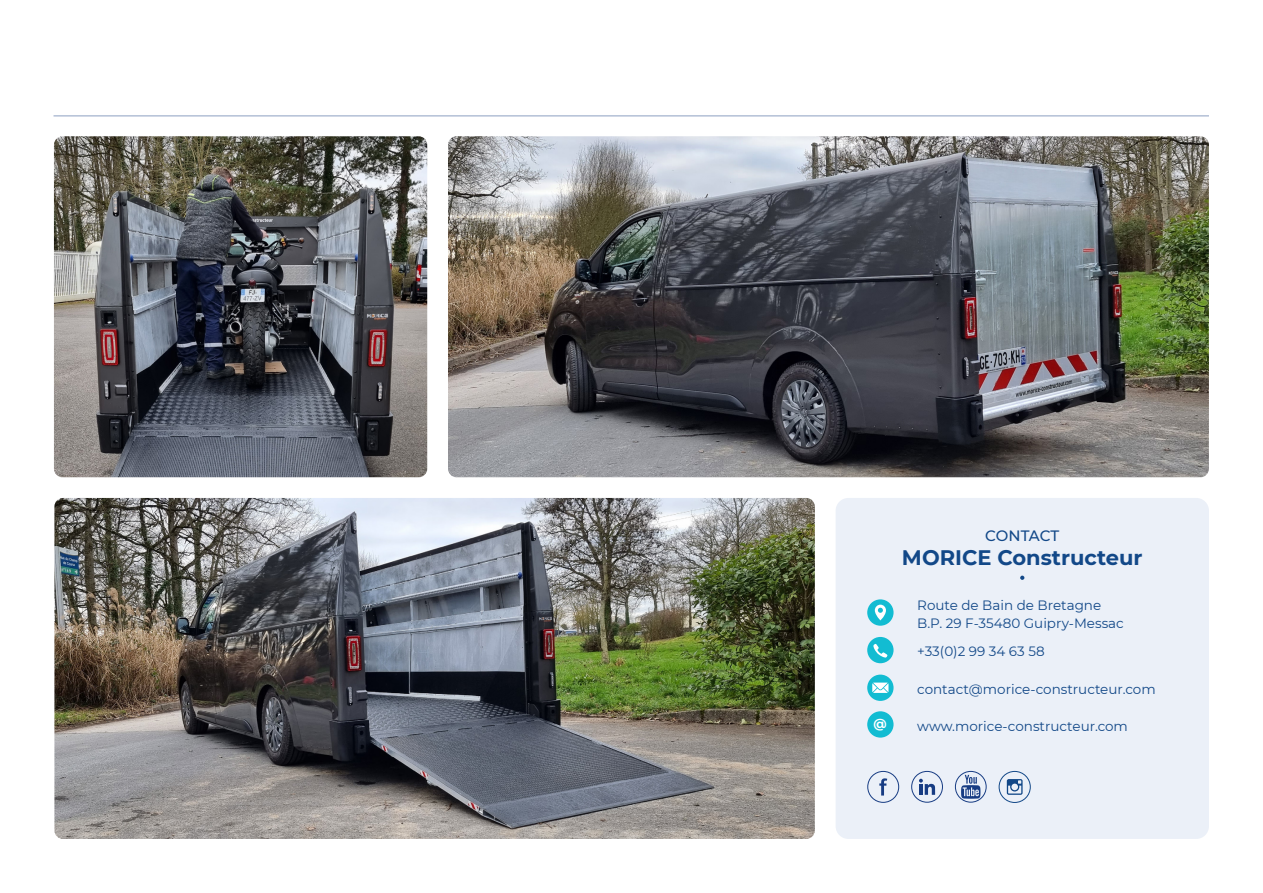
<style>
.page{position:relative;width:1263px;height:893px;background:#fff}
.page>*{position:absolute;margin:0;border:0;box-sizing:border-box;transform-origin:0 0}
.t1{font:700 21px "Montserrat";color:#124888}
.t2{font:500 15px "Montserrat";letter-spacing:-.01em;color:#124888}
.t3{font:13.5px "Montserrat";color:#124888}
.t4{font:700 12.9px "Montserrat";color:#fff}
</style>
<div class="page">
<img style="left:54px;top:136px;width:373px;height:341px">
<img style="left:448px;top:136px;width:761px;height:341px">
<img style="left:54px;top:498px;width:761px;height:341px">
<div style="left:836px;top:498px;width:373px;height:341px;background:#ebf0f8;border-radius:13px"></div>
<svg style="left:1020px;top:576px;width:4px;height:4px"></svg>
<div style="left:867px;top:675px;width:26px;height:26px;background:#12bcd2;border-radius:50%"></div>
<svg style="left:872px;top:683px;width:16px;height:10px"></svg>
<div style="left:867px;top:637px;width:26px;height:26px;background:#12bcd2;border-radius:50%"></div>
<svg style="left:873px;top:644px;width:14px;height:14px"></svg>
<div style="left:867px;top:599px;width:26px;height:27px;background:#12bcd2;border-radius:50%"></div>
<svg style="left:875px;top:605px;width:11px;height:15px"></svg>
<div style="left:867px;top:711px;width:26px;height:27px;background:#12bcd2;border-radius:50%"></div>
<svg style="left:879px;top:778px;width:8px;height:17px"></svg>
<div style="left:867px;top:771px;width:32px;height:32px;border:1px solid #173c83;border-radius:50%"></div>
<div style="left:911px;top:771px;width:32px;height:31px;border:1px solid #173c83;border-radius:50%"></div>
<svg style="left:919px;top:779px;width:16px;height:16px"></svg>
<div style="left:955px;top:771px;width:31px;height:31px;border:1px solid #173c83;border-radius:50%"></div>
<svg style="left:961px;top:775px;width:19px;height:24px"></svg>
<hr style="left:54px;top:116px;width:1155px;height:1px;background:#173d82">
<svg style="left:1007px;top:779px;width:15px;height:16px"></svg>
<div style="left:999px;top:771px;width:31px;height:32px;border:1px solid #124888;border-radius:50%"></div>
<p class="t2" style="left:985px;top:525px;width:76px">CONTACT</p>
<p class="t1" style="left:902px;top:543px;width:242px">MORICE Constructeur</p>
<p class="t3" style="left:917px;top:596px;width:185px">Route de Bain de Bretagne</p>
<p class="t3" style="left:917px;top:614px;width:208px">B.P. 29 F-35480 Guipry-Messac</p>
<p class="t3" style="left:917px;top:642px;width:129px">+33(0)2 99 34 63 58</p>
<p class="t3" style="left:917px;top:679px;width:240px">contact@morice-constructeur.com</p>
<p class="t4" style="left:873px;top:714px;width:15px">@</p>
<p class="t3" style="left:917px;top:717px;width:212px">www.morice-constructeur.com</p>
</div>
